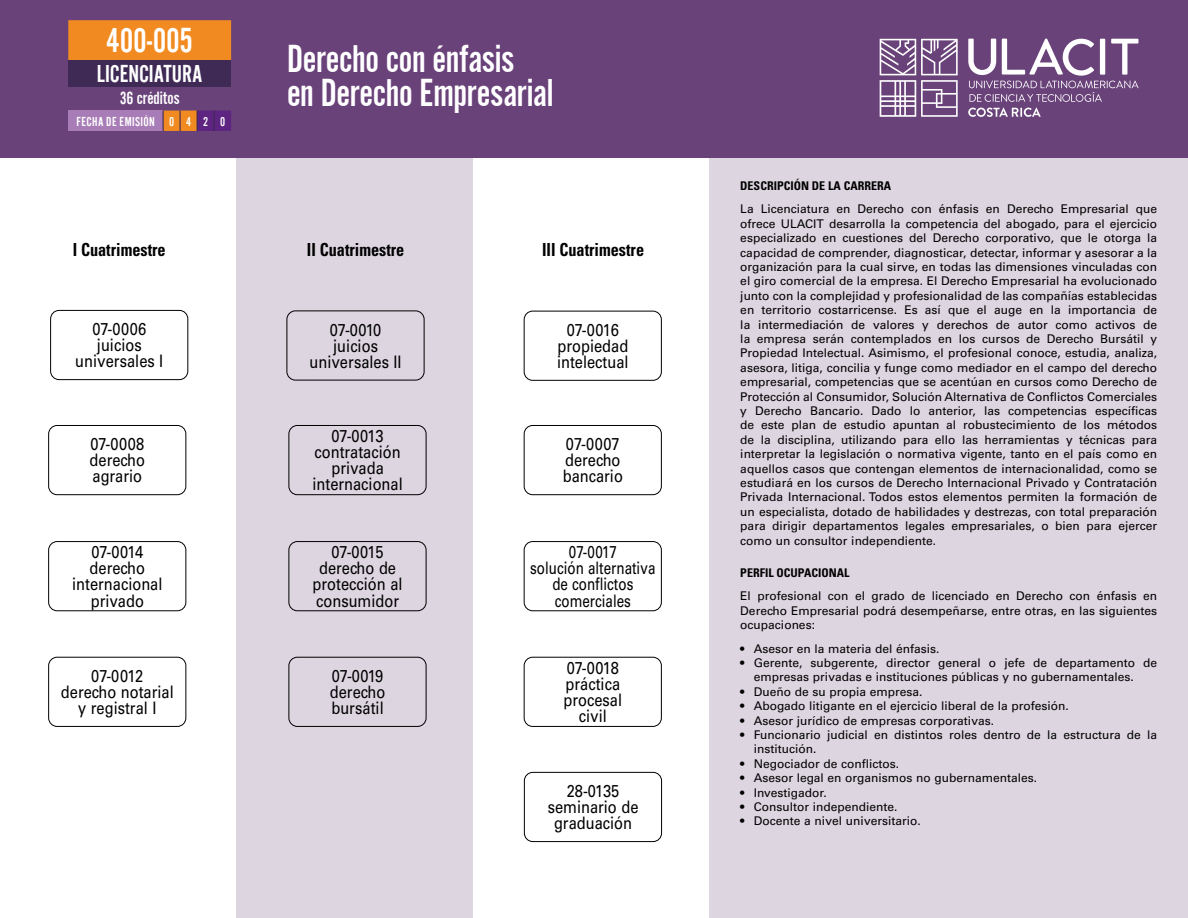
<style>
.page{position:relative;width:1188px;height:918px;background:#fff}
.page>*{position:absolute;margin:0;border:0;box-sizing:border-box;transform-origin:0 0}
.t1{font:40.5px/34.5px "Alternate Got No 2 D";letter-spacing:-.01em;color:#fff}
.t2{font:36px "Alternate Got No 2 D";letter-spacing:-.01em;color:#fff}
.t3{font:25.5px "Alternate Got No 2 D";letter-spacing:-.005em;color:#fff}
.t4{font:18.6px "Alternate Got No 2 D";color:#fff}
.t5{font:700 condensed 18px "Univers";color:#000;scale:.9 1}
.t6{font:17.25px/16px "Univers LT Std";color:#000;text-align:center;scale:.85 1}
.t7{font:17.25px/16px "Univers LT Std";color:#000;text-align:center;scale:.78 1}
.t8{font:13.5px "Alternate Got No 2 D";letter-spacing:.03em;color:#fff}
.t9{font:12px/14.4px "Univers LT Std";color:#000;text-align:justify}
.t10{font:700 condensed 12px "Univers";color:#000}
</style>
<div class="page">
<div style="left:236px;top:157px;width:237px;height:761px;background:#ddd5e0"></div>
<div style="left:710px;top:157px;width:478px;height:761px;background:#ddd5e0"></div>
<div style="left:50px;top:310px;width:138px;height:70px;border:1px solid #000;border-radius:9px"></div>
<div style="left:524px;top:425px;width:138px;height:70px;border:1px solid #000;border-radius:9px"></div>
<div style="left:48px;top:657px;width:138px;height:70px;border:1px solid #000;border-radius:9px"></div>
<div style="left:289px;top:541px;width:137px;height:70px;border:1px solid #000;border-radius:9px"></div>
<div style="left:48px;top:425px;width:138px;height:70px;border:1px solid #000;border-radius:9px"></div>
<div style="left:289px;top:657px;width:137px;height:70px;border:1px solid #000;border-radius:9px"></div>
<div style="left:524px;top:311px;width:138px;height:70px;border:1px solid #000;border-radius:9px"></div>
<div style="left:289px;top:425px;width:137px;height:70px;border:1px solid #000;border-radius:9px"></div>
<div style="left:48px;top:541px;width:138px;height:70px;border:1px solid #000;border-radius:9px"></div>
<div style="left:524px;top:541px;width:138px;height:70px;border:1px solid #000;border-radius:9px"></div>
<div style="left:524px;top:657px;width:138px;height:70px;border:1px solid #000;border-radius:9px"></div>
<div style="left:524px;top:772px;width:138px;height:70px;border:1px solid #000;border-radius:9px"></div>
<div style="left:287px;top:311px;width:137px;height:69px;border:1px solid #000;border-radius:9px"></div>
<div style="left:0;top:0;width:1188px;height:157px;background:#6a427a"></div>
<svg style="left:968px;top:108px;width:73px;height:9px"></svg>
<svg style="left:880px;top:39px;width:78px;height:78px"></svg>
<svg style="left:968px;top:39px;width:171px;height:63px"></svg>
<svg style="left:68px;top:20px;width:163px;height:111px"></svg>
<h2 class="t2" style="left:106px;top:22px;width:89px">400-005</h2>
<h3 class="t3" style="left:97px;top:61px;width:107px">LICENCIATURA</h3>
<h3 class="t4" style="left:120px;top:89px;width:61px">36 créditos</h3>
<p class="t8" style="left:76px;top:114px;width:150px">FECHA DE EMISIÓN 0 4 2 0</p>
<h1 class="t1" style="left:287px;top:41px;width:268px">Derecho con énfasis<br>en Derecho Empresarial</h1>
<h3 class="t5" style="left:73px;top:239px;width:105px">I Cuatrimestre</h3>
<h3 class="t5" style="left:307px;top:239px;width:110px">II Cuatrimestre</h3>
<h3 class="t5" style="left:542px;top:239px;width:115px">III Cuatrimestre</h3>
<h3 class="t6" style="left:75px;top:321px;width:105px">07-0006 juicios universales I</h3>
<h3 class="t6" style="left:90px;top:436px;width:67px;text-align:justify">07-0008 derecho agrario</h3>
<h3 class="t6" style="left:310px;top:322px;width:110px">07-0010 juicios universales II</h3>
<h3 class="t6" style="left:312px;top:428px;width:108px">07-0013 contratación privada internacional</h3>
<h3 class="t6" style="left:557px;top:322px;width:86px">07-0016 propiedad intelectual</h3>
<h3 class="t6" style="left:563px;top:436px;width:72px;text-align:left">07-0007 derecho bancario</h3>
<h3 class="t6" style="left:72px;top:544px;width:108px">07-0014 derecho internacional privado</h3>
<h3 class="t7" style="left:530px;top:544px;width:162px">07-0017<br>solución alternativa de conflictos comerciales</h3>
<h3 class="t6" style="left:313px;top:544px;width:107px">07-0015 derecho de protección al consumidor</h3>
<h3 class="t6" style="left:61px;top:668px;width:134px">07-0012<br>derecho notarial y registral I</h3>
<h3 class="t6" style="left:330px;top:668px;width:67px;text-align:justify">07-0019 derecho bursátil</h3>
<h3 class="t6" style="left:564px;top:660px;width:70px">07-0018 práctica procesal civil</h3>
<h3 class="t6" style="left:548px;top:783px;width:108px">28-0135 seminario de graduación</h3>
<p class="t10" style="left:740px;top:178px;width:152px">DESCRIPCIÓN DE LA CARRERA</p>
<p class="t9" style="left:740px;top:202px;width:418px">La Licenciatura en Derecho con énfasis en Derecho Empresarial que ofrece ULACIT desarrolla la competencia del abogado, para el ejercicio especializado en cuestiones del Derecho corporativo, que le otorga la capacidad de comprender, diagnosticar, detectar, informar y asesorar a la organización para la cual sirve, en todas las dimensiones vinculadas con el giro comercial de la empresa. El Derecho Empresarial ha evolucionado junto con la complejidad y profesionalidad de las compañías establecidas en territorio costarricense. Es así que el auge en la importancia de la intermediación de valores y derechos de autor como activos de la empresa serán contemplados en los cursos de Derecho Bursátil y Propiedad Intelectual. Asimismo, el profesional conoce, estudia, analiza, asesora, litiga, concilia y funge como mediador en el campo del derecho empresarial, competencias que se acentúan en cursos como Derecho de Protección al Consumidor, Solución Alternativa de Conflictos Comerciales y Derecho Bancario. Dado lo anterior, las competencias específicas de este plan de estudio apuntan al robustecimiento de los métodos de la disciplina, utilizando para ello las herramientas y técnicas para interpretar la legislación o normativa vigente, tanto en el país como en aquellos casos que contengan elementos de internacionalidad, como se estudiará en los cursos de Derecho Internacional Privado y Contratación Privada Internacional. Todos estos elementos permiten la formación de un especialista, dotado de habilidades y destrezas, con total preparación para dirigir departamentos legales empresariales, o bien para ejercer como un consultor independiente.</p>
<p class="t10" style="left:740px;top:565px;width:111px">PERFIL OCUPACIONAL</p>
<p class="t9" style="left:740px;top:589px;width:418px">El profesional con el grado de licenciado en Derecho con énfasis en Derecho Empresarial podrá desempeñarse, entre otras, en las siguientes ocupaciones:</p>
<p class="t9" style="left:740px;top:641px;width:201px">• Asesor en la materia del énfasis.</p>
<p class="t9" style="left:754px;top:656px;width:405px;text-indent:-14px">• Gerente, subgerente, director general o jefe de departamento de empresas privadas e instituciones públicas y no gubernamentales.</p>
<p class="t9" style="left:740px;top:684px;width:184px">• Dueño de su propia empresa.</p>
<p class="t9" style="left:740px;top:699px;width:330px">• Abogado litigante en el ejercicio liberal de la profesión.</p>
<p class="t9" style="left:740px;top:713px;width:255px">• Asesor jurídico de empresas corporativas.</p>
<p class="t9" style="left:754px;top:728px;width:405px;text-indent:-14px">• Funcionario judicial en distintos roles dentro de la estructura de la institución.</p>
<p class="t9" style="left:740px;top:756px;width:160px">• Negociador de conflictos.</p>
<p class="t9" style="left:740px;top:771px;width:298px">• Asesor legal en organismos no gubernamentales.</p>
<p class="t9" style="left:740px;top:785px;width:88px">• Investigador.</p>
<p class="t9" style="left:740px;top:800px;width:159px">• Consultor independiente.</p>
<p class="t9" style="left:740px;top:814px;width:182px">• Docente a nivel universitario.</p>
</div>
